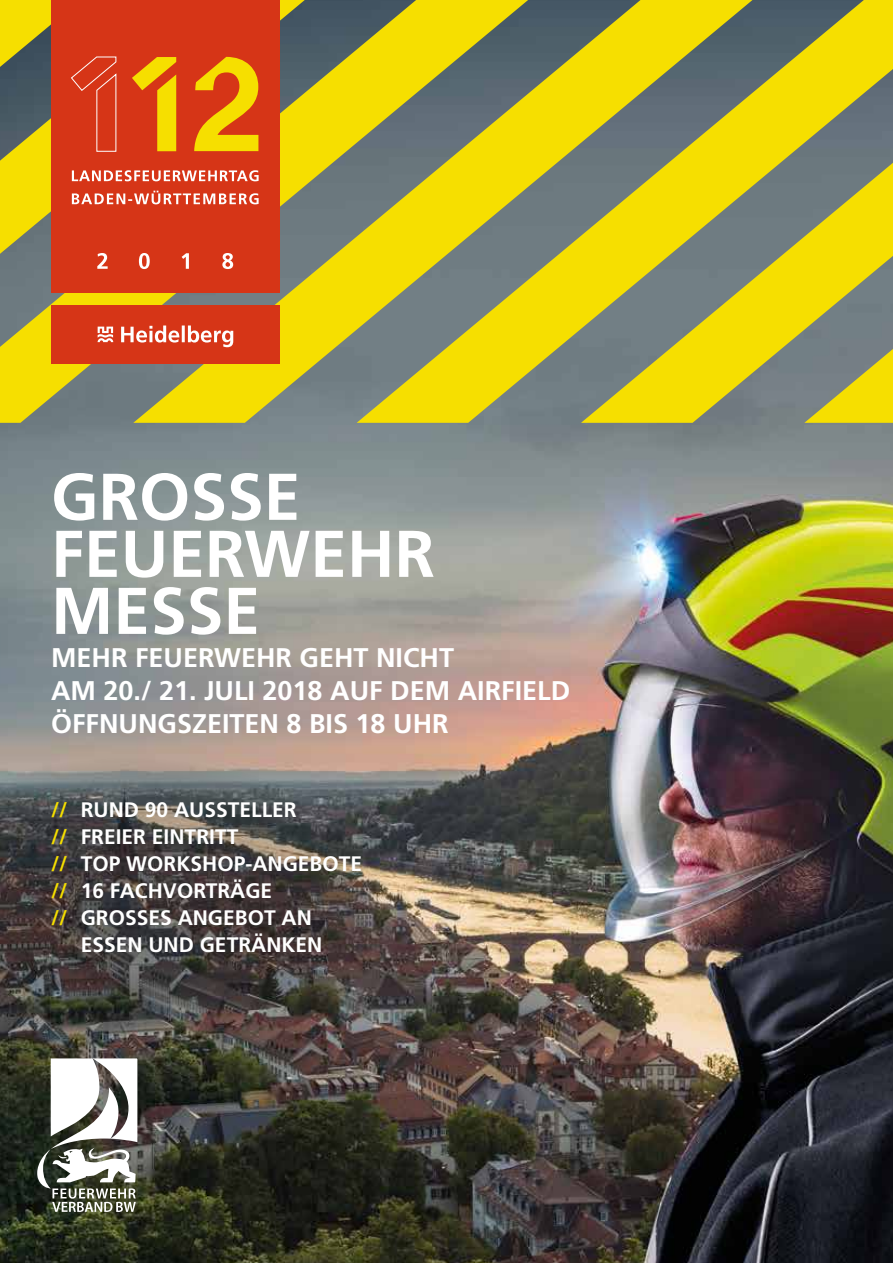
<style>
.page{position:relative;width:893px;height:1263px;background:#fff}
.page>*{position:absolute;margin:0;border:0;box-sizing:border-box;transform-origin:0 0}
.t1{font:700 66px/57px "Frutiger";color:#fff}
.t2{font:700 27px/33px "Frutiger";color:#fff}
.t3{font:700 21px "Frutiger";color:#fff}
.s1{color:#f6df00}
</style>
<div class="page">
<img style="left:0;top:423px;width:893px;height:840px">
<svg style="left:0;top:758px;width:391px;height:280px"></svg>
<svg style="left:752px;top:0;width:141px;height:163px;fill:#f6df00"></svg>
<svg style="left:752px;top:163px;width:141px;height:260px"></svg>
<svg style="left:804px;top:349px;width:89px;height:74px"></svg>
<svg style="left:0;top:152px;width:133px;height:271px;fill:#f6df00"></svg>
<svg style="left:133px;top:0;width:619px;height:423px"></svg>
<div style="left:51px;top:305px;width:228px;height:59px;background:#d63517"></div>
<div style="left:51px;top:0;width:229px;height:292px;background:#d63517"></div>
<svg style="left:121px;top:325px;width:112px;height:22px"></svg>
<svg style="left:98px;top:327px;width:15px;height:15px"></svg>
<svg style="left:97px;top:253px;width:136px;height:16px"></svg>
<svg style="left:194px;top:57px;width:64px;height:94px"></svg>
<svg style="left:0;top:0;width:117px;height:152px"></svg>
<svg style="left:132px;top:57px;width:44px;height:94px"></svg>
<svg style="left:72px;top:191px;width:187px;height:13px"></svg>
<svg style="left:72px;top:170px;width:187px;height:11px"></svg>
<svg style="left:37px;top:1058px;width:100px;height:154px"></svg>
<h1 class="t1" style="left:51px;top:468px;width:385px">GROSSE<br>FEUERWEHR<br>MESSE</h1>
<p class="t2" style="left:51px;top:641px;width:521px">MEHR FEUERWEHR GEHT NICHT<br>AM 20./ 21. JULI 2018 AUF DEM AIRFIELD<br>ÖFFNUNGSZEITEN 8 BIS 18 UHR</p>
<p class="t3" style="left:51px;top:797px;width:247px"><span class="s1">//</span> RUND 90 AUSSTELLER</p>
<p class="t3" style="left:51px;top:824px;width:189px"><span class="s1">//</span> FREIER EINTRITT</p>
<p class="t3" style="left:51px;top:851px;width:312px"><span class="s1">//</span> TOP WORKSHOP-ANGEBOTE</p>
<p class="t3" style="left:51px;top:878px;width:223px"><span class="s1">//</span> 16 FACHVORTRÄGE</p>
<p class="t3" style="left:51px;top:905px;width:262px"><span class="s1">//</span> GROSSES ANGEBOT AN</p>
<p class="t3" style="left:81px;top:932px;width:243px">ESSEN UND GETRÄNKEN</p>
</div>
